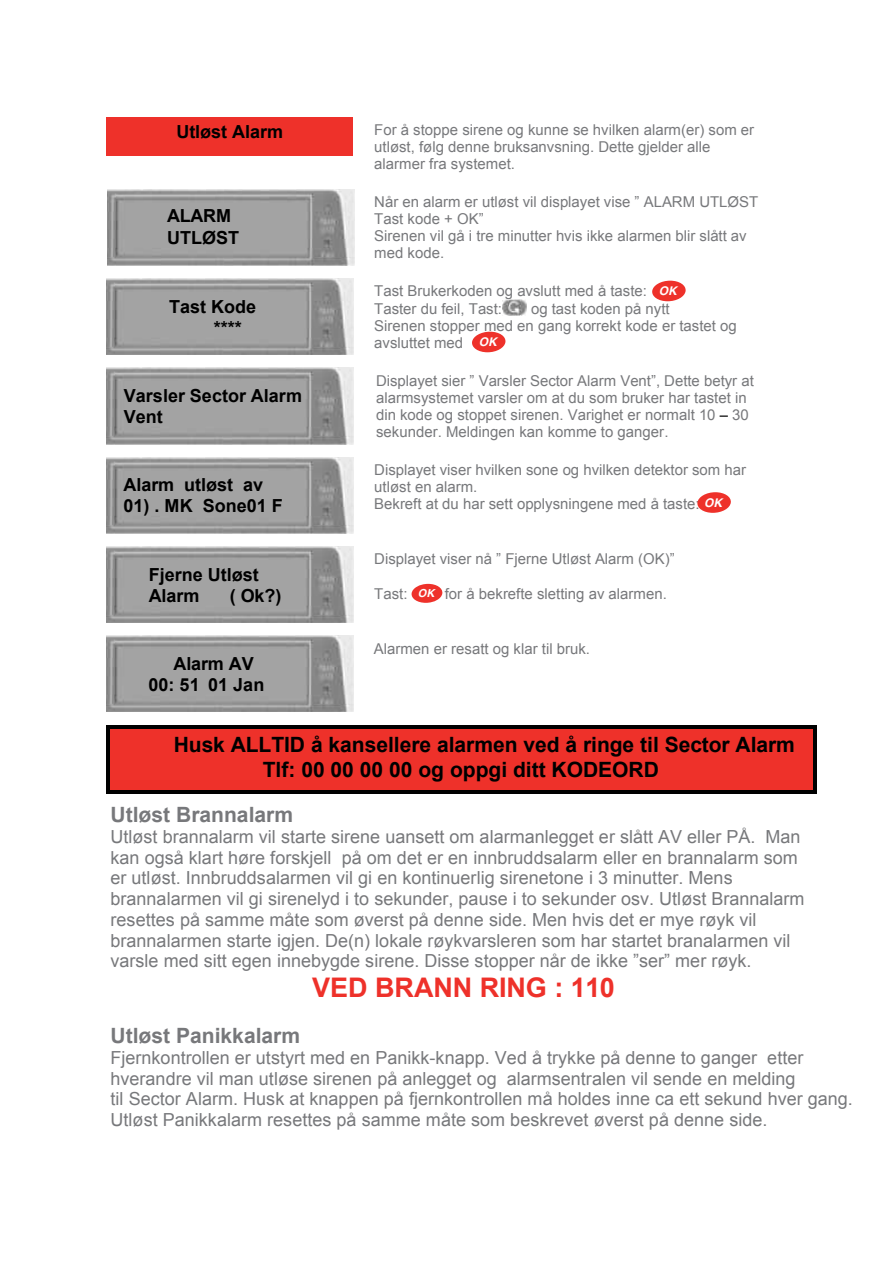
<style>
.page{position:relative;width:893px;height:1263px;background:#fff}
.page>*{position:absolute;margin:0;border:0;box-sizing:border-box;transform-origin:0 0}
.t1{font:700 27px "Arial";letter-spacing:-.005em;color:#ee312a}
.t2{font:700 21px/24.9px "Arial";color:#000}
.t3{font:700 21px "Arial";color:#77787b}
.t4{font:18px/20.7px "Arial";color:#77787b}
.t5{font:700 18px/21.3px "Arial";color:#000}
.t6{font:15px/17.1px "Arial";color:#77787b}
.t7{font:italic 700 12px "Helvetica";color:#fff}
.t8{font:italic 700 11.1px "Helvetica";color:#fff}
.s1{color:#000}
</style>
<div class="page">
<img style="left:108px;top:189px;width:246px;height:76px">
<img style="left:107px;top:279px;width:246px;height:76px">
<img style="left:106px;top:457px;width:247px;height:76px">
<div style="left:106px;top:117px;width:247px;height:38px;background:#ee312a"></div>
<img style="left:502px;top:300px;width:24px;height:16px">
<img style="left:107px;top:546px;width:246px;height:77px">
<img style="left:106px;top:636px;width:247px;height:76px">
<div style="left:109px;top:728px;width:704px;height:62px;background:#ee312a"></div>
<hr style="left:106px;top:725px;width:3px;height:68px;background:#000">
<hr style="left:813px;top:725px;width:3px;height:68px;background:#000">
<hr style="left:106px;top:725px;width:710px;height:3px;background:#000">
<hr style="left:106px;top:790px;width:710px;height:3px;background:#000">
<img style="left:106px;top:368px;width:247px;height:76px">
<svg style="left:652px;top:281px;width:34px;height:20px"></svg>
<svg style="left:472px;top:332px;width:34px;height:20px"></svg>
<svg style="left:697px;top:492px;width:34px;height:21px"></svg>
<svg style="left:411px;top:584px;width:32px;height:19px"></svg>
<p class="t5" style="left:176px;top:122px;width:108px">Utløst Alarm</p>
<p class="t5" style="left:167px;top:206px;width:73px">ALARM<br>UTLØST</p>
<p class="t5" style="left:214px;top:296px;width:44px;text-indent:-45px">Tast Kode ****</p>
<p class="t5" style="left:124px;top:386px;width:180px">Varsler Sector Alarm<br>Vent</p>
<p class="t5" style="left:123px;top:475px;width:141px">Alarm utløst av</p>
<p class="t5" style="left:123px;top:496px;width:161px">01) . MK Sone01 F</p>
<p class="t5" style="left:149px;top:564px;width:112px">Fjerne Utløst<br>Alarm</p>
<p class="t5" style="left:230px;top:585px;width:53px">( Ok?)</p>
<p class="t5" style="left:148px;top:653px;width:118px;text-indent:25px">Alarm AV<br>00: 51 01 Jan</p>
<p class="t6" style="left:374px;top:121px;width:381px">For å stoppe sirene og kunne se hvilken alarm(er) som er utløst, følg denne bruksanvsning. Dette gjelder alle alarmer fra systemet.</p>
<p class="t6" style="left:374px;top:193px;width:385px">Når en alarm er utløst vil displayet vise ” ALARM UTLØST Tast kode + OK”<br>Sirenen vil gå i tre minutter hvis ikke alarmen blir slått av med kode.</p>
<p class="t6" style="left:374px;top:283px;width:274px">Tast Brukerkoden og avslutt med å taste:<br>Taster du feil, Tast:</p>
<p class="t7" style="left:659px;top:284px;width:19px">OK</p>
<p class="t6" style="left:374px;top:300px;width:364px;text-indent:157px">og tast koden på nytt<br>Sirenen stopper med en gang korrekt kode er tastet og avsluttet med</p>
<p class="t7" style="left:479px;top:335px;width:19px">OK</p>
<p class="t6" style="left:376px;top:372px;width:379px">Displayet sier ” Varsler Sector Alarm Vent”, Dette betyr at alarmsystemet varsler om at du som bruker har tastet in din kode og stoppet sirenen. Varighet er normalt 10 <span class="s1">–</span> 30 sekunder. Meldingen kan komme to ganger.</p>
<p class="t6" style="left:374px;top:461px;width:373px">Displayet viser hvilken sone og hvilken detektor som har utløst en alarm.<br>Bekreft at du har sett opplysningene med å taste:</p>
<p class="t7" style="left:704px;top:495px;width:19px">OK</p>
<p class="t6" style="left:374px;top:551px;width:302px">Displayet viser nå ” Fjerne Utløst Alarm (OK)”</p>
<p class="t6" style="left:374px;top:585px;width:35px">Tast:</p>
<p class="t6" style="left:445px;top:585px;width:224px">for å bekrefte sletting av alarmen.</p>
<p class="t8" style="left:418px;top:586px;width:18px">OK</p>
<p class="t6" style="left:374px;top:640px;width:218px">Alarmen er resatt og klar til bruk.</p>
<p class="t2" style="left:263px;top:733px;width:534px;text-indent:-89px">Husk ALLTID å kansellere alarmen ved å ringe til Sector Alarm<br>Tlf: 00 00 00 00 og oppgi ditt KODEORD</p>
<p class="t3" style="left:111px;top:800px;width:184px">Utløst Brannalarm</p>
<p class="t4" style="left:111px;top:826px;width:696px">Utløst brannalarm vil starte sirene uansett om alarmanlegget er slått AV eller PÅ. Man kan også klart høre forskjell på om det er en innbruddsalarm eller en brannalarm som er utløst. Innbruddsalarmen vil gi en kontinuerlig sirenetone i 3 minutter. Mens brannalarmen vil gi sirenelyd i to sekunder, pause i to sekunder osv. Utløst Brannalarm resettes på samme måte som øverst på denne side. Men hvis det er mye røyk vil brannalarmen starte igjen. De(n) lokale røykvarsleren som har startet branalarmen vil varsle med sitt egen innebygde sirene. Disse stopper når de ikke ”ser” mer røyk.</p>
<h1 class="t1" style="left:312px;top:970px;width:304px">VED BRANN RING : 110</h1>
<p class="t3" style="left:111px;top:1021px;width:191px">Utløst Panikkalarm</p>
<p class="t4" style="left:111px;top:1047px;width:744px">Fjernkontrollen er utstyrt med en Panikk-knapp. Ved å trykke på denne to ganger etter hverandre vil man utløse sirenen på anlegget og alarmsentralen vil sende en melding<br>til Sector Alarm. Husk at knappen på fjernkontrollen må holdes inne ca ett sekund hver gang.<br>Utløst Panikkalarm resettes på samme måte som beskrevet øverst på denne side.</p>
</div>
